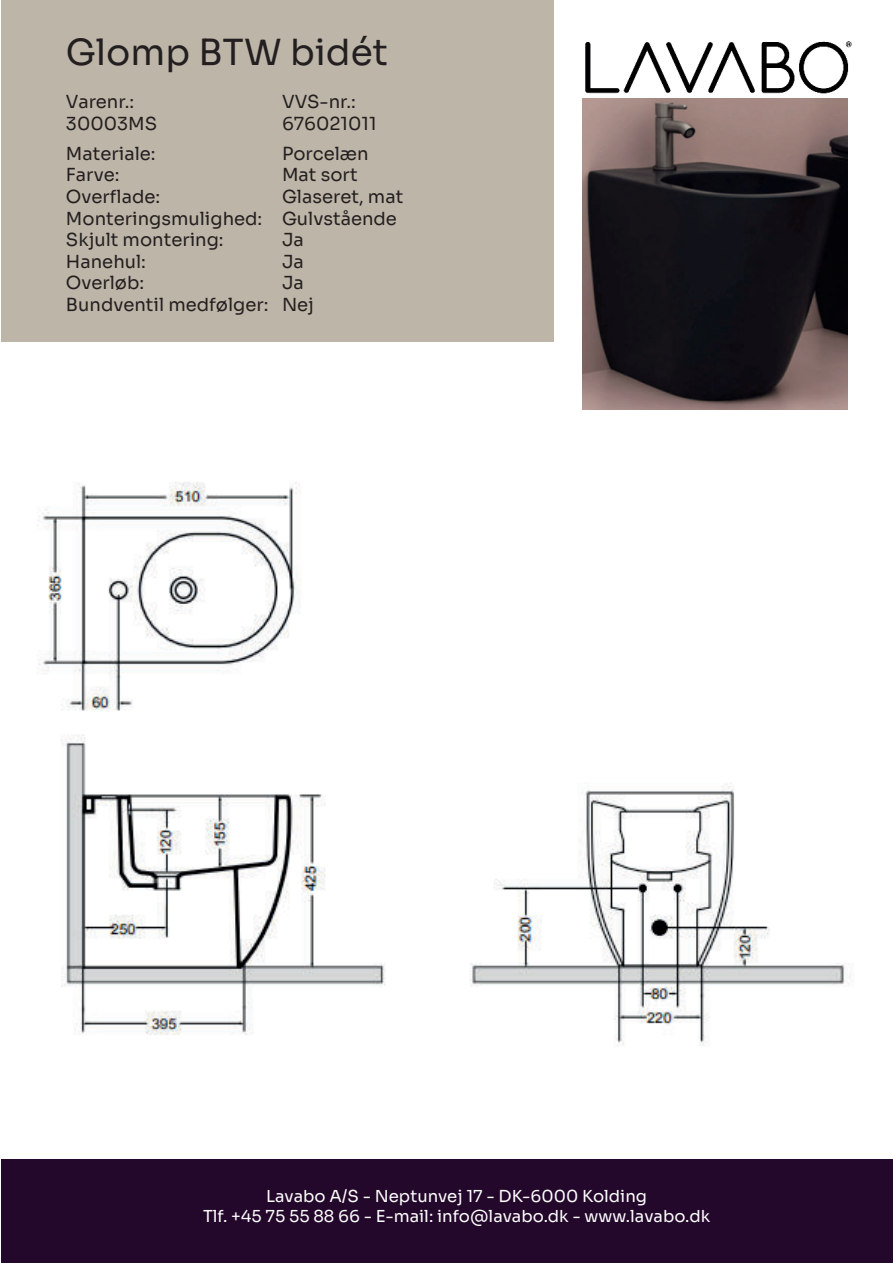
<style>
.page{position:relative;width:893px;height:1263px;background:#fff}
.page>*{position:absolute;margin:0;border:0;box-sizing:border-box;transform-origin:0 0}
.t1{font:36px "Sora";color:#231f20}
.t2{font:18px/21.6px "Sora";color:#231f20}
.t3{font:16.5px/19.8px "Sora";color:#fff;text-align:center}
</style>
<div class="page">
<div style="left:1px;top:1160px;width:892px;height:103px;background:#24082b"></div>
<div style="left:1px;top:0;width:552px;height:341px;background:#bdb5a7"></div>
<img style="left:585px;top:41px;width:267px;height:53px">
<img style="left:37px;top:482px;width:817px;height:564px">
<img style="left:582px;top:98px;width:266px;height:312px">
<h1 class="t1" style="left:66px;top:35px;width:324px">Glomp BTW bidÈt</h1>
<p class="t2" style="left:66px;top:92px;width:70px">Varenr.:</p>
<p class="t2" style="left:282px;top:92px;width:75px">VVS-nr.:</p>
<p class="t2" style="left:66px;top:114px;width:93px">30003MS</p>
<p class="t2" style="left:282px;top:114px;width:96px">676021011</p>
<p class="t2" style="left:66px;top:144px;width:91px">Materiale:</p>
<p class="t2" style="left:282px;top:144px;width:88px">PorcelÊn</p>
<p class="t2" style="left:66px;top:165px;width:55px">Farve:</p>
<p class="t2" style="left:282px;top:165px;width:77px">Mat sort</p>
<p class="t2" style="left:66px;top:184px;width:96px">Overflade:</p>
<p class="t2" style="left:66px;top:184px;width:339px;text-indent:216px">Glaseret, mat<br>Monteringsmulighed: GulvstÂende<br>Skjult montering:</p>
<p class="t2" style="left:282px;top:230px;width:23px">Ja</p>
<p class="t2" style="left:66px;top:252px;width:82px">Hanehul:</p>
<p class="t2" style="left:282px;top:252px;width:23px">Ja</p>
<p class="t2" style="left:66px;top:273px;width:80px">Overl¯b:</p>
<p class="t2" style="left:66px;top:273px;width:249px;text-indent:216px">Ja<br>Bundventil medf¯lger: Nej</p>
<p class="t3" style="left:203px;top:1187px;width:509px">Lavabo A/S - Neptunvej 17 - DK-6000 Kolding<br>Tlf. +45 75 55 88 66 - E-mail: info@lavabo.dk - www.lavabo.dk</p>
</div>
